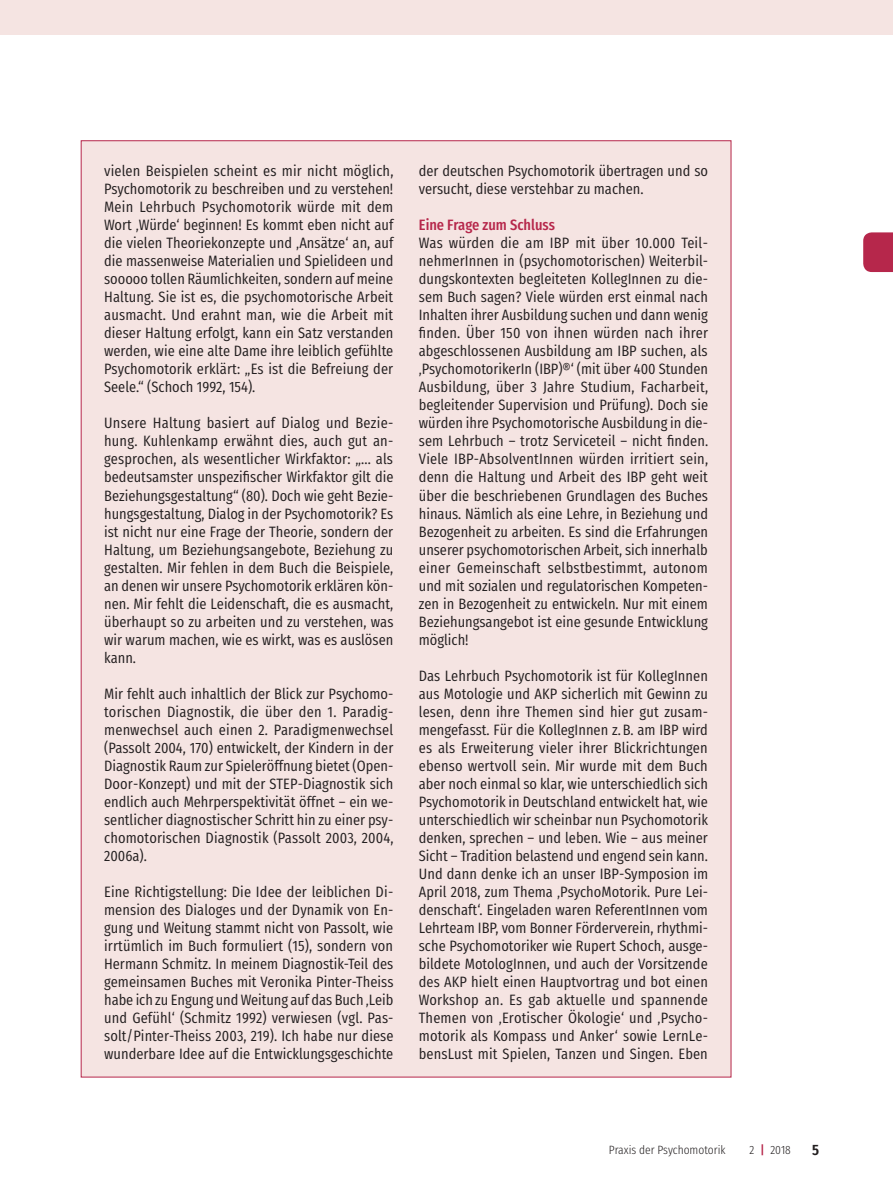
<style>
.page{position:relative;width:893px;height:1191px;background:#fff}
.page>*{position:absolute;margin:0;border:0;box-sizing:border-box;transform-origin:0 0}
._2_1___Fließtext{font:15px/18px "Fira Sans Condensed";color:#231f20;text-align:justify}
._2_0___Fließtext{font:15px/18px "Fira Sans Condensed";color:#231f20;text-align:justify}
._6_0___GS___Fließtex{font:500 15px "Fira Sans Condensed";color:#b6274b}
.t1{font:600 15px "Fira Sans Condensed";color:#231f20}
.t2{font:300 12px "Fira Sans Condensed";color:#231f20}
.s1{font-weight:500;color:#b6274b}
</style>
<div class="page">
<svg style="left:863px;top:232px;width:30px;height:40px"></svg>
<div style="left:0;top:0;width:893px;height:34px;background:#f5e4e2"></div>
<div style="left:81px;top:140px;width:650px;height:937px;background:#f5e4e2"></div>
<p class="_2_1___Fließtext" style="left:104px;top:160px;width:291px">vielen Beispielen scheint es mir nicht möglich, Psychomotorik zu beschreiben und zu verstehen!<br>Mein Lehrbuch Psychomotorik würde mit dem Wort ‚Würde‘ beginnen! Es kommt eben nicht auf die vielen Theoriekonzepte und ‚Ansätze‘ an, auf die massenweise Materialien und Spielideen und sooooo tollen Räumlichkeiten, sondern auf meine Haltung. Sie ist es, die psychomotorische Arbeit ausmacht. Und erahnt man, wie die Arbeit mit dieser Haltung erfolgt, kann ein Satz verstanden werden, wie eine alte Dame ihre leiblich gefühlte Psychomotorik erklärt: „Es ist die Befreiung der Seele.“ (Schoch 1992, 154).</p>
<p class="_2_1___Fließtext" style="left:104px;top:412px;width:291px">Unsere Haltung basiert auf Dialog und Bezie&shy;hung. Kuhlenkamp erwähnt dies, auch gut an&shy;gesprochen, als wesentlicher Wirkfaktor: „... als bedeutsamster unspezifischer Wirkfaktor gilt die Beziehungsgestaltung“ (80). Doch wie geht Bezie&shy;hungsgestaltung, Dialog in der Psychomotorik? Es ist nicht nur eine Frage der Theorie, sondern der Haltung, um Beziehungsangebote, Beziehung zu gestalten. Mir fehlen in dem Buch die Beispiele, an denen wir unsere Psychomotorik erklären kön&shy;nen. Mir fehlt die Leidenschaft, die es ausmacht, überhaupt so zu arbeiten und zu verstehen, was wir warum machen, wie es wirkt, was es auslösen kann.</p>
<p class="_2_1___Fließtext" style="left:104px;top:682px;width:291px">Mir fehlt auch inhaltlich der Blick zur Psychomo&shy;torischen Diagnostik, die über den 1. Paradig&shy;menwechsel auch einen 2. Paradigmenwechsel (Passolt 2004, 170) entwickelt, der Kindern in der Diagnostik Raum zur Spieleröffnung bietet (Open-Door-Konzept) und mit der STEP-Diagnostik sich endlich auch Mehrperspektivität öffnet – ein we&shy;sentlicher diagnostischer Schritt hin zu einer psy&shy;chomotorischen Diagnostik (Passolt 2003, 2004, 2006a).</p>
<p class="_2_1___Fließtext" style="left:104px;top:880px;width:291px">Eine Richtigstellung: Die Idee der leiblichen Di&shy;mension des Dialoges und der Dynamik von En&shy;gung und Weitung stammt nicht von Passolt, wie irrtümlich im Buch formuliert (15), sondern von Hermann Schmitz. In meinem Diagnostik-Teil des gemeinsamen Buches mit Veronika Pinter-Theiss habe ich zu Engung und Weitung auf das Buch ‚Leib und Gefühl‘ (Schmitz 1992) verwiesen (vgl. Pas&shy;solt/Pinter-Theiss 2003, 219). Ich habe nur diese wunderbare Idee auf die Entwicklungsgeschichte</p>
<p class="_2_1___Fließtext" style="left:419px;top:160px;width:291px">der deutschen Psychomotorik übertragen und so versucht, diese verstehbar zu machen.</p>
<p class="_6_0___GS___Fließtex" style="left:419px;top:211px;width:138px">Eine Frage zum Schluss</p>
<p class="_2_0___Fließtext" style="left:419px;top:232px;width:291px">Was würden die am IBP mit über 10.000 Teil&shy;nehmerInnen in (psychomotorischen) Weiterbil&shy;dungskontexten begleiteten KollegInnen zu die&shy;sem Buch sagen? Viele würden erst einmal nach Inhalten ihrer Ausbildung suchen und dann wenig finden. Über 150 von ihnen würden nach ihrer abgeschlossenen Ausbildung am IBP suchen, als ‚PsychomotorikerIn (IBP)®‘ (mit über 400 Stunden Ausbildung, über 3 Jahre Studium, Facharbeit, begleitender Supervision und Prüfung). Doch sie würden ihre Psychomotorische Ausbildung in die&shy;sem Lehrbuch – trotz Serviceteil – nicht finden.<br>Viele IBP-AbsolventInnen würden irritiert sein, denn die Haltung und Arbeit des IBP geht weit über die beschriebenen Grundlagen des Buches hinaus. Nämlich als eine Lehre, in Beziehung und Bezogenheit zu arbeiten. Es sind die Erfahrungen unserer psychomotorischen Arbeit, sich innerhalb einer Gemeinschaft selbstbestimmt, autonom und mit sozialen und regulatorischen Kompeten&shy;zen in Bezogenheit zu entwickeln. Nur mit einem Beziehungsangebot ist eine gesunde Entwicklung möglich!</p>
<p class="_2_1___Fließtext" style="left:419px;top:664px;width:291px">Das Lehrbuch Psychomotorik ist für KollegInnen aus Motologie und AKP sicherlich mit Gewinn zu lesen, denn ihre Themen sind hier gut zusam&shy;mengefasst. Für die KollegInnen z.B. am IBP wird es als Erweiterung vieler ihrer Blickrichtungen ebenso wertvoll sein. Mir wurde mit dem Buch aber noch einmal so klar, wie unterschiedlich sich Psychomotorik in Deutschland entwickelt hat, wie unterschiedlich wir scheinbar nun Psychomotorik denken, sprechen – und leben. Wie – aus meiner Sicht – Tradition belastend und engend sein kann.<br>Und dann denke ich an unser IBP-Symposion im April 2018, zum Thema ‚PsychoMotorik. Pure Lei&shy;denschaft‘. Eingeladen waren ReferentInnen vom Lehrteam IBP, vom Bonner Förderverein, rhythmi&shy;sche Psychomotoriker wie Rupert Schoch, ausge&shy;bildete MotologInnen, und auch der Vorsitzende des AKP hielt einen Hauptvortrag und bot einen Workshop an. Es gab aktuelle und spannende Themen von ‚Erotischer Ökologie‘ und ‚Psycho&shy;motorik als Kompass und Anker‘ sowie LernLe&shy;bensLust mit Spielen, Tanzen und Singen. Eben</p>
<p class="t2" style="left:609px;top:1139px;width:118px">Praxis der Psychomotorik</p>
<p class="t2" style="left:750px;top:1139px;width:43px">2 <span class="s1">|</span> 2018</p>
<p class="t1" style="left:812px;top:1135px;width:8px">5</p>
</div>
